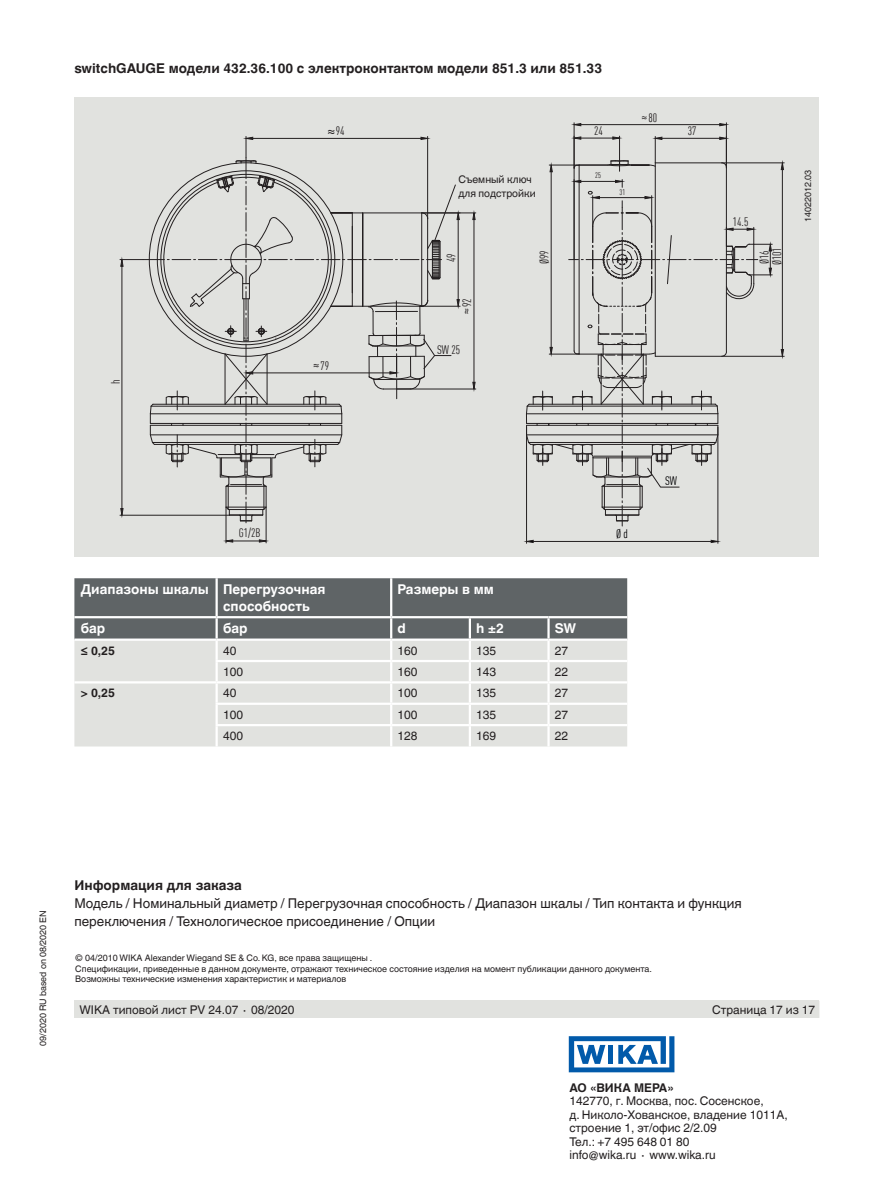
<style>
.page{position:relative;width:893px;height:1188px;background:#fff}
.page>*{position:absolute;margin:0;border:0;box-sizing:border-box;transform-origin:0 0}
.t1{font:13.5px/18px "Helvetica World";color:#231f20}
.t2{font:700 13.5px "Helvetica World";color:#231f20}
.t3{font:700 13.5px/16.5px "Helvetica World";color:#fff}
.t4{font:12.15px/12.8px "DIN Cond";color:#231f20}
.t5{font:12.15px "DIN Cond";color:#000002}
.t6{font:12px/13.5px "Helvetica World";color:#231f20}
.t7{font:700 12px "Helvetica World";color:#231f20}
.t8{font:10.5px/13.5px "Helvetica World";color:#231f20}
.t9{font:9px/10.5px "Helvetica World";color:#231f20}
.t10{font:8.1px "DIN Cond";color:#231f20}
.s1{font-family:"Helvetica World"}
</style>
<div class="page">
<div style="left:74px;top:1000px;width:745px;height:18px;background:#e1e2df"></div>
<svg style="left:569px;top:1036px;width:105px;height:36px"></svg>
<div style="left:74px;top:98px;width:745px;height:459px;background:#e1e2df"></div>
<hr style="left:526px;top:427px;width:1px;height:116px;background:#231f20">
<hr style="left:718px;top:427px;width:1px;height:116px;background:#231f20">
<hr style="left:533px;top:541px;width:178px;height:1px;background:#231f20">
<svg style="left:527px;top:540px;width:7px;height:3px"></svg>
<svg style="left:710px;top:540px;width:9px;height:3px"></svg>
<hr style="left:226px;top:507px;width:1px;height:36px;background:#231f20">
<hr style="left:266px;top:507px;width:1px;height:36px;background:#231f20">
<svg style="left:225px;top:539px;width:42px;height:4px"></svg>
<hr style="left:726px;top:167px;width:1px;height:185px;background:#231f20">
<hr style="left:655px;top:163px;width:1px;height:193px;background:#231f20">
<hr style="left:579px;top:165px;width:1px;height:189px;background:#231f20">
<hr style="left:574px;top:168px;width:1px;height:183px;background:#231f20">
<hr style="left:655px;top:163px;width:67px;height:1px;background:#231f20">
<hr style="left:549px;top:165px;width:30px;height:1px;background:#231f20">
<hr style="left:551px;top:172px;width:1px;height:175px;background:#231f20">
<svg style="left:549px;top:164px;width:4px;height:9px"></svg>
<hr style="left:574px;top:123px;width:1px;height:45px;background:#231f20">
<hr style="left:726px;top:123px;width:1px;height:45px;background:#231f20">
<hr style="left:581px;top:124px;width:139px;height:1px;background:#231f20">
<svg style="left:573px;top:123px;width:9px;height:4px"></svg>
<svg style="left:719px;top:123px;width:8px;height:4px"></svg>
<hr style="left:662px;top:138px;width:58px;height:1px;background:#231f20">
<svg style="left:719px;top:136px;width:7px;height:4px"></svg>
<svg style="left:573px;top:136px;width:90px;height:35px"></svg>
<hr style="left:722px;top:163px;width:62px;height:1px;background:#231f20">
<hr style="left:722px;top:356px;width:62px;height:1px;background:#231f20">
<hr style="left:782px;top:170px;width:1px;height:180px;background:#231f20">
<svg style="left:780px;top:162px;width:4px;height:8px"></svg>
<svg style="left:780px;top:349px;width:4px;height:8px"></svg>
<hr style="left:422px;top:213px;width:54px;height:1px;background:#231f20">
<hr style="left:397px;top:389px;width:79px;height:1px;background:#231f20">
<hr style="left:474px;top:220px;width:1px;height:162px;background:#231f20">
<svg style="left:472px;top:212px;width:4px;height:8px"></svg>
<svg style="left:472px;top:382px;width:4px;height:8px"></svg>
<svg style="left:526px;top:180px;width:246px;height:346px"></svg>
<svg style="left:120px;top:136px;width:340px;height:387px"></svg>
<div style="left:74px;top:724px;width:553px;height:23px;background:#e1e2df"></div>
<hr style="left:216px;top:724px;width:175px;height:2px;background:#fff">
<hr style="left:391px;top:724px;width:79px;height:2px;background:#fff">
<hr style="left:390px;top:726px;width:2px;height:21px;background:#fff">
<hr style="left:470px;top:724px;width:79px;height:2px;background:#fff">
<hr style="left:469px;top:726px;width:2px;height:21px;background:#fff">
<hr style="left:549px;top:724px;width:78px;height:2px;background:#fff">
<hr style="left:547px;top:726px;width:3px;height:21px;background:#fff">
<svg style="left:74px;top:578px;width:553px;height:146px;background:#b0b2b2"></svg>
<hr style="left:216px;top:726px;width:2px;height:21px;background:#fff">
<h1 class="t2" style="left:74px;top:61px;width:529px">switchGAUGE модели 432.36.100 с электроконтактом модели 851.3 или 851.33</h1>
<h2 class="t4" style="left:642px;top:111px;width:17px"><sup>≈</sup>80</h2>
<h2 class="t4" style="left:109px;top:384px;width:6px;rotate:-90deg">h</h2>
<h2 class="t4" style="left:328px;top:125px;width:18px"><span class="s1">≈</span>94</h2>
<h2 class="t4" style="left:313px;top:359px;width:17px"><sup>≈</sup>79</h2>
<p class="t8" style="left:458px;top:173px;width:79px">Съемный ключ для подстройки</p>
<h2 class="t4" style="left:445px;top:262px;width:10px;rotate:-90deg">49</h2>
<h2 class="t4" style="left:460px;top:314px;width:17px;rotate:-90deg"><sup>≈</sup>92</h2>
<h2 class="t4" style="left:437px;top:343px;width:25px">SW 25</h2>
<h2 class="t4" style="left:538px;top:264px;width:15px;rotate:-90deg">Ø99</h2>
<h2 class="t4" style="left:594px;top:124px;width:10px">24</h2>
<h2 class="t4" style="left:688px;top:125px;width:10px">37</h2>
<p class="t10" style="left:595px;top:171px;width:7px">25</p>
<p class="t10" style="left:620px;top:187px;width:7px">31</p>
<h2 class="t4" style="left:239px;top:527px;width:23px">G1/2B</h2>
<h1 class="t3" style="left:223px;top:581px;width:104px;text-indent:-142px">Диапазоны шкалы Перегрузочная способность</h1>
<h1 class="t3" style="left:398px;top:581px;width:98px">Размеры в мм</h1>
<h1 class="t3" style="left:81px;top:620px;width:26px">бар</h1>
<h1 class="t3" style="left:223px;top:620px;width:26px">бар</h1>
<h1 class="t3" style="left:398px;top:620px;width:10px">d</h1>
<h1 class="t3" style="left:476px;top:620px;width:29px">h ±2</h1>
<h1 class="t3" style="left:555px;top:620px;width:23px">SW</h1>
<h3 class="t7" style="left:81px;top:643px;width:36px">≤ 0,25</h3>
<h3 class="t6" style="left:223px;top:644px;width:15px">40</h3>
<h3 class="t6" style="left:398px;top:644px;width:22px">160</h3>
<h3 class="t6" style="left:476px;top:644px;width:22px">135</h3>
<h3 class="t6" style="left:555px;top:644px;width:15px">27</h3>
<h3 class="t6" style="left:223px;top:665px;width:22px">100</h3>
<h3 class="t6" style="left:398px;top:665px;width:22px">160</h3>
<h3 class="t6" style="left:476px;top:665px;width:22px">143</h3>
<h3 class="t6" style="left:555px;top:665px;width:15px">22</h3>
<h3 class="t7" style="left:81px;top:686px;width:36px">&gt; 0,25</h3>
<h3 class="t6" style="left:223px;top:687px;width:15px">40</h3>
<h3 class="t6" style="left:398px;top:687px;width:22px">100</h3>
<h3 class="t6" style="left:476px;top:687px;width:22px">135</h3>
<h3 class="t6" style="left:555px;top:687px;width:15px">27</h3>
<h3 class="t6" style="left:223px;top:708px;width:22px">100</h3>
<h3 class="t6" style="left:398px;top:708px;width:22px">100</h3>
<h3 class="t6" style="left:476px;top:708px;width:22px">135</h3>
<h3 class="t6" style="left:555px;top:708px;width:15px">27</h3>
<h3 class="t6" style="left:223px;top:729px;width:22px">400</h3>
<h3 class="t6" style="left:398px;top:729px;width:22px">128</h3>
<h3 class="t6" style="left:476px;top:729px;width:22px">169</h3>
<h3 class="t6" style="left:555px;top:729px;width:15px">22</h3>
<h2 class="t5" style="left:616px;top:527px;width:13px">Ø d</h2>
<h2 class="t5" style="left:665px;top:473px;width:13px">SW</h2>
<h2 class="t4" style="left:733px;top:216px;width:17px">14.5</h2>
<h2 class="t4" style="left:758px;top:265px;width:20px;rotate:-90deg">Ø16<br>Ø101</h2>
<p class="t9" style="left:803px;top:222px;width:54px;rotate:-90deg">14022012.03</p>
<p class="t9" style="left:38px;top:1046px;width:137px;rotate:-90deg">09/2020 RU based on 08/2020 EN</p>
<h1 class="t2" style="left:74px;top:877px;width:169px">Информация для заказа</h1>
<h1 class="t1" style="left:74px;top:894px;width:669px">Модель / Номинальный диаметр / Перегрузочная способность / Диапазон шкалы / Тип контакта и функция переключения / Технологическое присоединение / Опции</h1>
<p class="t9" style="left:75px;top:953px;width:578px">© 04/2010 WIKA Alexander Wiegand SE &amp; Co. KG, все права защищены .<br>Спецификации, приведенные в данном документе, отражают техническое состояние изделия на момент публикации данного документа.<br>Возможны технические изменения характеристик и материалов</p>
<h3 class="t6" style="left:80px;top:1003px;width:217px">WIKA типовой лист PV 24.07 ∙ 08/2020</h3>
<h3 class="t6" style="left:712px;top:1003px;width:104px">Страница 17 из 17</h3>
<h3 class="t7" style="left:569px;top:1080px;width:106px">АО «ВИКА МЕРА»</h3>
<h3 class="t6" style="left:569px;top:1094px;width:220px">142770, г. Москва, пос. Сосенское,<br>д. Николо-Хованское, владение 1011А, строение 1, эт/офис 2/2.09<br>Тел.: +7 495 648 01 80<br>info@wika.ru ∙ www.wika.ru</h3>
</div>
